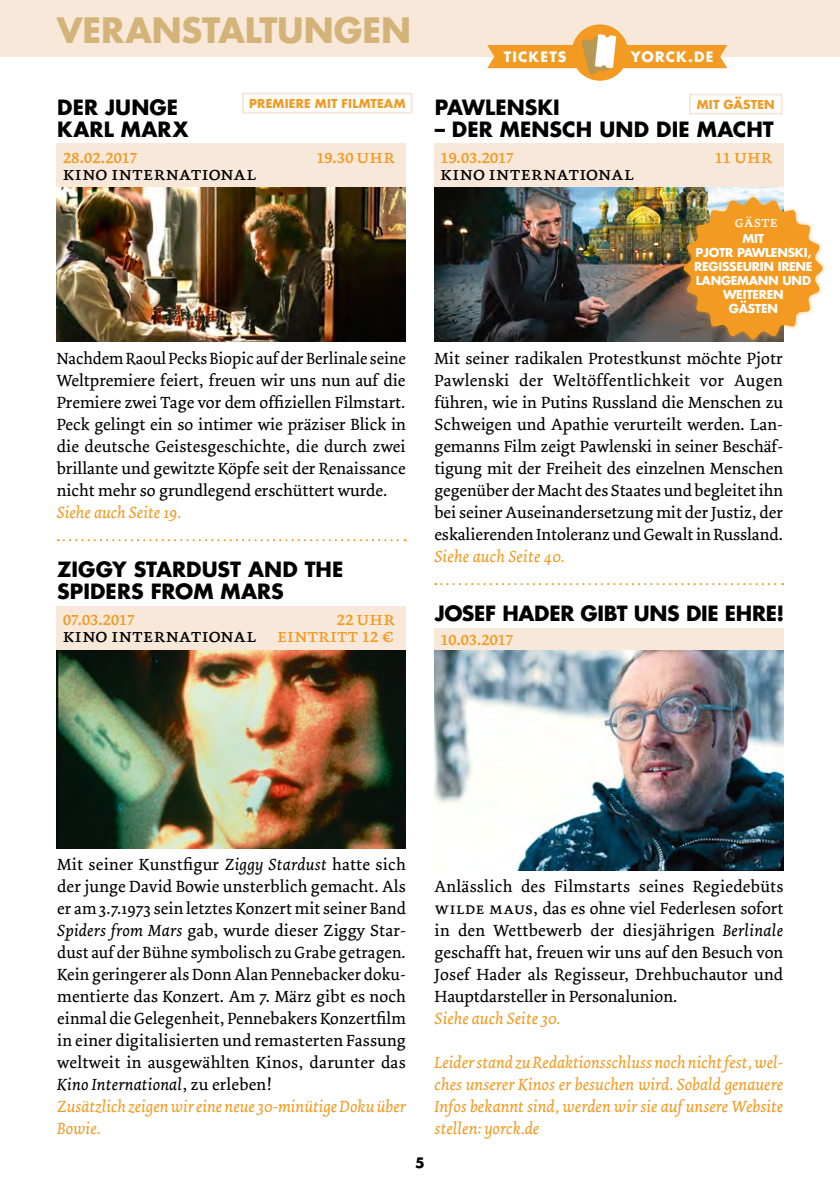
<style>
.page{position:relative;width:840px;height:1191px;background:#fff}
.page>*{position:absolute;margin:0;border:0;box-sizing:border-box;transform-origin:0 0}
.t1{font:700 34px "Futura";letter-spacing:-.005em;color:#d3b378}
.t2{font:700 20.4px/22px "Futura";color:#000}
.t3{font:20px/17px "Dolly Small Caps";letter-spacing:-.025em;color:#000;text-align:right}
.t4{font:20px "Dolly Small Caps";letter-spacing:-.06em;color:#f29a21}
.t5{font:17px/22px "Dolly";letter-spacing:.01em;color:#000;text-align:justify}
.t6{font:italic 17px/22px "Dolly";color:#f29a21;text-align:justify}
.t7{font:16px "Dolly Small Caps";letter-spacing:-.02em;color:#fff}
.t8{font:700 14px "Futura";letter-spacing:.085em;color:#fff}
.t9{font:700 14px "Futura";color:#000}
.t10{font:700 12px/14px "Futura";letter-spacing:-.02em;color:#fff;text-align:center}
.t11{font:700 12px "Futura";letter-spacing:.02em;color:#f29a21}
.s1{color:#f29a21}
.s2{font-style:italic}
.s3{font-style:italic;color:#f29a21}
.s4{font-family:"Dolly Small Caps"}
</style>
<div class="page">
<div style="left:0;top:0;width:839px;height:57px;background:#f7e8da"></div>
<div style="left:57px;top:144px;width:348px;height:44px;background:#f7e8da"></div>
<div style="left:242px;top:93px;width:170px;height:21px;border:2px solid #f7e8da"></div>
<img style="left:57px;top:188px;width:348px;height:154px">
<div style="left:57px;top:606px;width:348px;height:44px;background:#f7e8da"></div>
<img style="left:57px;top:650px;width:348px;height:198px">
<div style="left:434px;top:628px;width:348px;height:22px;background:#f7e8da"></div>
<img style="left:434px;top:650px;width:348px;height:220px">
<svg style="left:58px;top:539px;width:347px;height:2px"></svg>
<svg style="left:435px;top:583px;width:347px;height:2px"></svg>
<div style="left:571px;top:24px;width:56px;height:57px;background:#f29a21;border-radius:50%"></div>
<svg style="left:487px;top:34px;width:239px;height:40px"></svg>
<div style="left:434px;top:144px;width:348px;height:44px;background:#f7e8da"></div>
<img style="left:434px;top:188px;width:348px;height:154px">
<div style="left:688px;top:94px;width:94px;height:21px;border:2px solid #f7e8da"></div>
<div style="left:679px;top:193px;width:147px;height:151px;background:#f29a21;opacity:.5"></div>
<svg style="left:683px;top:197px;width:139px;height:143px;background:#e0a047"></svg>
<h1 class="t1" style="left:57px;top:7px;width:355px">VERANSTALTUNGEN</h1>
<p class="t2" style="left:57px;top:96px;width:122px">DER JUNGE</p>
<p class="t11" style="left:249px;top:95px;width:158px">PREMIERE MIT FILMTEAM</p>
<p class="t2" style="left:57px;top:118px;width:133px">KARL MARX</p>
<p class="t4" style="left:62px;top:144px;width:77px">28.02.2017</p>
<p class="t4" style="left:315px;top:144px;width:81px">19.30 uhr</p>
<p class="t3" style="left:62px;top:165px;width:196px">kino international</p>
<p class="t5" style="left:57px;top:348px;width:350px">Nachdem Raoul Pecks Biopic auf der Berlinale seine Weltpremiere feiert, freuen wir uns nun auf die Premiere zwei Tage vor dem offiziellen Filmstart.<br>Peck gelingt ein so intimer wie präziser Blick in die deutsche Geistesgeschichte, die durch zwei brillante und gewitzte Köpfe seit der Renaissance nicht mehr so grundlegend erschüttert wurde.</p>
<p class="t6" style="left:57px;top:502px;width:126px">Siehe auch Seite 19.</p>
<p class="t2" style="left:57px;top:558px;width:287px">ZIGGY STARDUST AND THE<br>SPIDERS FROM MARS</p>
<p class="t4" style="left:62px;top:607px;width:75px">07.03.2017</p>
<p class="t3" style="left:62px;top:610px;width:334px"><span class="s1">22 uhr<br></span>kino international <span class="s1">eintritt 12 €</span></p>
<p class="t8" style="left:503px;top:47px;width:64px">TICKETS</p>
<p class="t8" style="left:630px;top:47px;width:84px">YORCK.DE</p>
<p class="t11" style="left:696px;top:96px;width:79px">MIT GÄSTEN</p>
<p class="t2" style="left:434px;top:96px;width:127px">PAWLENSKI</p>
<p class="t2" style="left:434px;top:118px;width:340px">– DER MENSCH UND DIE MACHT</p>
<p class="t4" style="left:439px;top:144px;width:76px">19.03.2017</p>
<p class="t4" style="left:713px;top:144px;width:60px">11 uhr</p>
<p class="t3" style="left:439px;top:165px;width:196px">kino international</p>
<p class="t7" style="left:734px;top:212px;width:45px">gäste</p>
<p class="t10" style="left:693px;top:231px;width:120px">MIT<br>PJOTR PAWLENSKI,<br>REGISSEURIN IRENE<br>LANGEMANN UND<br>WEITEREN<br>GÄSTEN</p>
<p class="t5" style="left:434px;top:348px;width:350px">Mit seiner radikalen Protestkunst möchte Pjotr Pawlenski der Weltöffentlichkeit vor Augen führen, wie in Putins Russland die Menschen zu Schweigen und Apathie verurteilt werden. Lan&shy;gemanns Film zeigt Pawlenski in seiner Beschäf&shy;tigung mit der Freiheit des einzelnen Menschen gegenüber der Macht des Staates und begleitet ihn bei seiner Auseinandersetzung mit der Justiz, der eskalierenden Intoleranz und Gewalt in Russland.</p>
<p class="t6" style="left:434px;top:546px;width:132px">Siehe auch Seite 40.</p>
<p class="t2" style="left:434px;top:601px;width:351px">JOSEF HADER GIBT UNS DIE EHRE!</p>
<p class="t4" style="left:439px;top:626px;width:76px">10.03.2017</p>
<p class="t5" style="left:57px;top:854px;width:350px;text-align:left">Mit seiner Kunstfigur <span class="s2">Ziggy Stardust</span> hatte sich der junge David Bowie unsterblich gemacht. Als er am 3.7.1973 sein letztes Konzert mit seiner Band <span class="s2">Spiders from Mars</span> gab, wurde dieser Ziggy Star&shy;dust auf der Bühne symbolisch zu Grabe getragen.<br>Kein geringerer als Donn Alan Pennebacker doku&shy;mentierte das Konzert. Am 7. März gibt es noch einmal die Gelegenheit, Pennebakers Konzertfilm in einer digitalisierten und remasterten Fassung weltweit in ausgewählten Kinos, darunter das <span class="s2">Kino International</span>, zu erleben!<br><span class="s3">Zusätzlich zeigen wir eine neue 30-minütige Doku über Bowie.</span></p>
<p class="t9" style="left:415px;top:1153px;width:11px">5</p>
<p class="t5" style="left:434px;top:876px;width:350px">Anlässlich des Filmstarts seines Regiedebüts <span class="s4">wilde maus</span>, das es ohne viel Federlesen sofort in den Wettbewerb der diesjährigen <span class="s2">Berlinale </span>geschafft hat, freuen wir uns auf den Besuch von Josef Hader als Regisseur, Drehbuchautor und Hauptdarsteller in Personalunion.</p>
<p class="t6" style="left:434px;top:1008px;width:127px">Siehe auch Seite 30.</p>
<p class="t6" style="left:434px;top:1052px;width:350px">Leider stand zu Redaktionsschluss noch nicht fest, wel&shy;ches unserer Kinos er besuchen wird. Sobald genauere Infos bekannt sind, werden wir sie auf unsere Website stellen: yorck.de</p>
</div>
